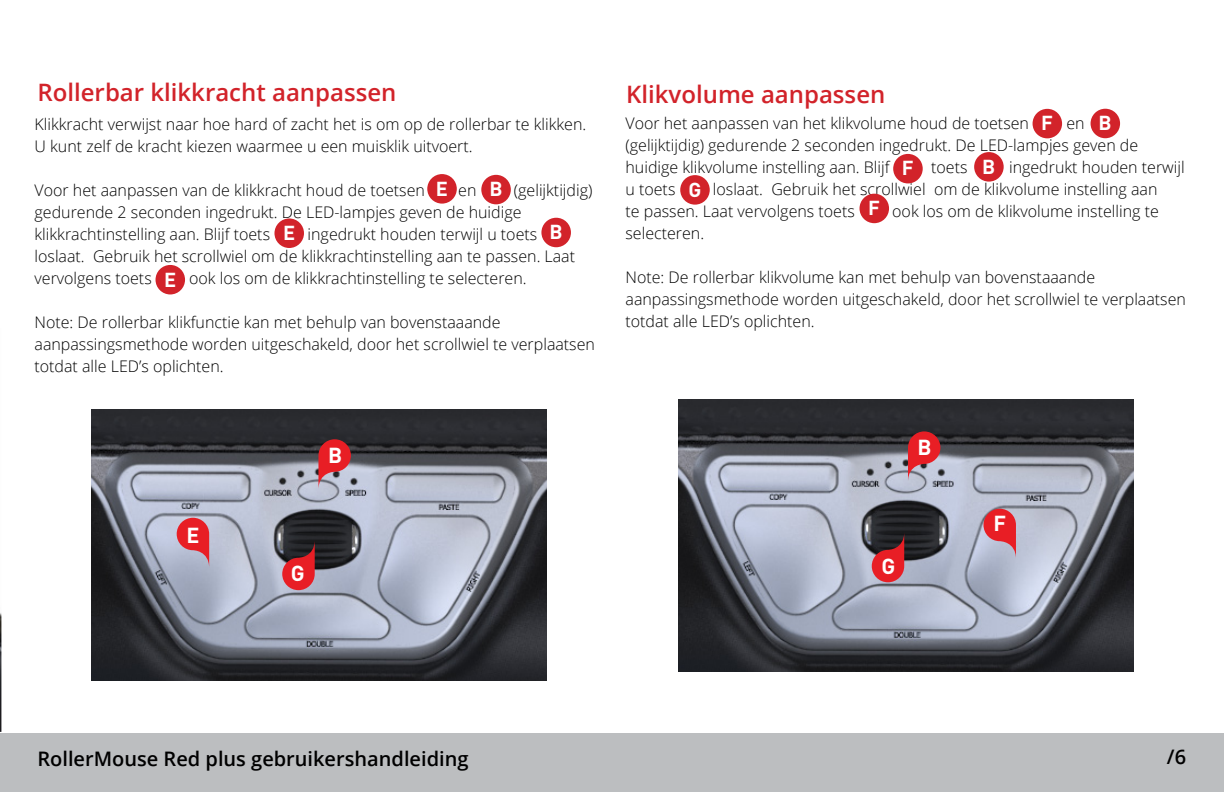
<style>
.page{position:relative;width:1224px;height:792px;background:#fff}
.page>*{position:absolute;margin:0;border:0;box-sizing:border-box;transform-origin:0 0}
.t1{font:600 24px "Open Sans";color:#d2232a}
.t2{font:700 21.4px "DINOT";color:#fff}
.t3{font:600 20px "Open Sans";color:#000}
.t4{font:700 20px "DINOT";color:#fff}
.t5{font:300 16px/22px "Open Sans";color:#000}
</style>
<div class="page">
<div style="left:0;top:733px;width:1224px;height:59px;background:#bcbec0"></div>
<img style="left:91px;top:409px;width:455px;height:272px">
<div style="left:427px;top:174px;width:30px;height:30px;background:#d2232a;border-radius:50%"></div>
<div style="left:274px;top:218px;width:30px;height:30px;background:#d2232a;border-radius:50%"></div>
<svg style="left:318px;top:439px;width:33px;height:51px;background:#c45660"></svg>
<svg style="left:282px;top:540px;width:33px;height:50px;background:#a02e35"></svg>
<svg style="left:177px;top:518px;width:32px;height:50px;background:#d25f6c"></svg>
<img style="left:679px;top:400px;width:455px;height:271px">
<svg style="left:908px;top:431px;width:32px;height:51px;background:#c6545e"></svg>
<svg style="left:872px;top:532px;width:32px;height:50px;background:#9f2b32"></svg>
<svg style="left:984px;top:509px;width:32px;height:50px;background:#d3606c"></svg>
<div style="left:1033px;top:109px;width:29px;height:29px;background:#d2232a;border-radius:50%"></div>
<div style="left:974px;top:152px;width:30px;height:30px;background:#d2232a;border-radius:50%"></div>
<div style="left:1091px;top:109px;width:29px;height:29px;background:#d2232a;border-radius:50%"></div>
<div style="left:680px;top:175px;width:30px;height:30px;background:#d2232a;border-radius:50%"></div>
<div style="left:860px;top:194px;width:29px;height:29px;background:#d2232a;border-radius:50%"></div>
<div style="left:893px;top:154px;width:30px;height:29px;background:#d2232a;border-radius:50%"></div>
<div style="left:481px;top:175px;width:30px;height:29px;background:#d2232a;border-radius:50%"></div>
<div style="left:541px;top:218px;width:30px;height:29px;background:#d2232a;border-radius:50%"></div>
<div style="left:156px;top:265px;width:29px;height:29px;background:#d2232a;border-radius:50%"></div>
<img style="left:0;top:612px;width:1px;height:120px">
<h1 class="t1" style="left:37px;top:76px;width:361px">Rollerbar klikkracht aanpassen</h1>
<p class="t5" style="left:35px;top:113px;width:553px">Klikkracht verwijst naar hoe hard of zacht het is om op de rollerbar te klikken.<br>U kunt zelf de kracht kiezen waarmee u een muisklik uitvoert.</p>
<p class="t5" style="left:35px;top:179px;width:392px">Voor het aanpassen van de klikkracht houd de toetsen</p>
<p class="t5" style="left:458px;top:179px;width:20px">en</p>
<p class="t4" style="left:436px;top:175px;width:14px">E</p>
<p class="t4" style="left:489px;top:176px;width:15px">B</p>
<p class="t5" style="left:35px;top:179px;width:559px;text-indent:479px">(gelijktijdig) gedurende 2 seconden ingedrukt. De LED-lampjes geven de huidige klikkrachtinstelling aan. Blijf toets</p>
<p class="t4" style="left:549px;top:219px;width:15px">B</p>
<p class="t4" style="left:283px;top:220px;width:14px">E</p>
<p class="t5" style="left:35px;top:223px;width:542px;text-indent:273px">ingedrukt houden terwijl u toets loslaat. Gebruik het scrollwiel om de klikkrachtinstelling aan te passen. Laat vervolgens toets</p>
<p class="t5" style="left:189px;top:267px;width:339px">ook los om de klikkrachtinstelling te selecteren.</p>
<p class="t5" style="left:35px;top:311px;width:562px">Note: De rollerbar klikfunctie kan met behulp van bovenstaaande aanpassingsmethode worden uitgeschakeld, door het scrollwiel te verplaatsen totdat alle LED’s oplichten.</p>
<p class="t4" style="left:164px;top:266px;width:14px">E</p>
<h2 class="t2" style="left:186px;top:521px;width:14px">E</h2>
<h2 class="t2" style="left:328px;top:441px;width:16px">B</h2>
<h2 class="t2" style="left:291px;top:559px;width:15px">G</h2>
<h1 class="t1" style="left:626px;top:77px;width:261px">Klikvolume aanpassen</h1>
<p class="t4" style="left:1099px;top:110px;width:15px">B</p>
<p class="t4" style="left:1041px;top:110px;width:13px">F</p>
<p class="t5" style="left:626px;top:112px;width:405px">Voor het aanpassen van het klikvolume houd de toetsen</p>
<p class="t5" style="left:626px;top:112px;width:514px;text-indent:441px">en (gelijktijdig) gedurende 2 seconden ingedrukt. De LED-lampjes geven de huidige klikvolume instelling aan. Blijf</p>
<p class="t4" style="left:982px;top:153px;width:15px">B</p>
<p class="t5" style="left:931px;top:156px;width:38px">toets</p>
<p class="t5" style="left:1009px;top:156px;width:177px">ingedrukt houden terwijl</p>
<p class="t4" style="left:902px;top:155px;width:13px">F</p>
<p class="t4" style="left:688px;top:176px;width:14px">G</p>
<p class="t5" style="left:626px;top:178px;width:534px;text-indent:87px">loslaat. Gebruik het scrollwiel om de klikvolume instelling aan te passen. Laat vervolgens toets</p>
<p class="t5" style="left:626px;top:178px;width:51px">u toets</p>
<p class="t4" style="left:868px;top:195px;width:13px">F</p>
<p class="t5" style="left:892px;top:200px;width:268px">ook los om de klikvolume instelling te</p>
<p class="t5" style="left:626px;top:222px;width:80px">selecteren.</p>
<p class="t5" style="left:626px;top:266px;width:562px">Note: De rollerbar klikvolume kan met behulp van bovenstaaande aanpassingsmethode worden uitgeschakeld, door het scrollwiel te verplaatsen totdat alle LED’s oplichten.</p>
<h2 class="t2" style="left:918px;top:433px;width:16px">B</h2>
<h2 class="t2" style="left:882px;top:552px;width:15px">G</h2>
<h2 class="t2" style="left:993px;top:509px;width:14px">F</h2>
<p class="t3" style="left:37px;top:745px;width:433px">RollerMouse Red plus gebruikershandleiding</p>
<p class="t3" style="left:1167px;top:743px;width:21px">/6</p>
</div>
